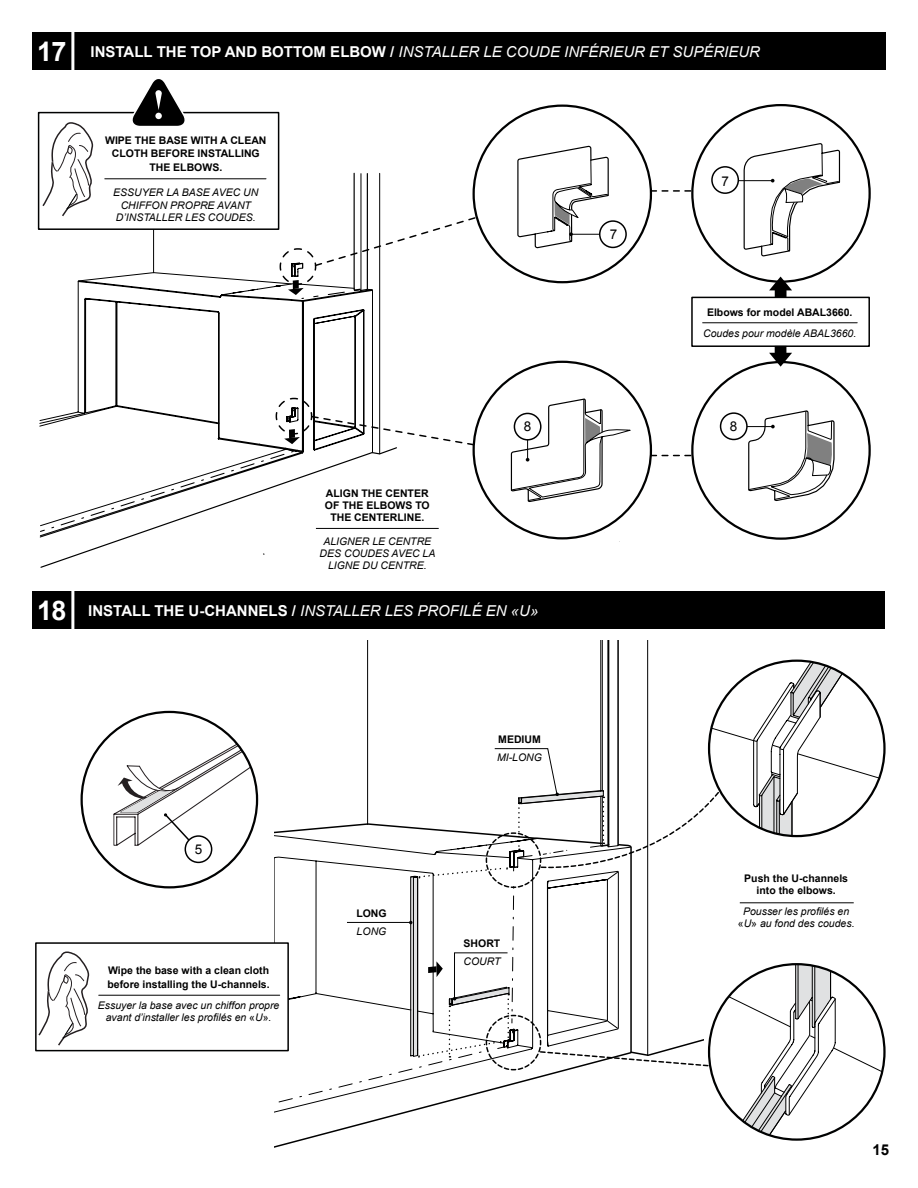
<style>
.page{position:relative;width:918px;height:1188px;background:#fff}
.page>*{position:absolute;margin:0;border:0;box-sizing:border-box;transform-origin:0 0}
.t1{font:700 27px "Arial";color:#fff}
.t2{font:italic 15px "Arial";color:#fff}
.t3{font:700 15px "Arial";color:#fff}
.t4{font:700 15px "Arial";color:#000}
.t5{font:13.5px "Arial";color:#000}
.t6{font:italic 10.5px/12px "Arial";color:#000;text-align:center}
.t7{font:700 10.5px/12px "Arial";color:#000;text-align:center}
.s1{font-weight:700;font-style:normal}
.s2{font-style:normal}
</style>
<div class="page">
<div style="left:32px;top:32px;width:854px;height:38px;background:#000"></div>
<hr style="left:71px;top:28px;width:3px;height:45px;background:#fff">
<div style="left:32px;top:591px;width:853px;height:38px;background:#000"></div>
<hr style="left:71px;top:588px;width:3px;height:45px;background:#fff">
<div style="left:599px;top:220px;width:28px;height:28px;border:2px solid #000;border-radius:50%"></div>
<div style="left:711px;top:166px;width:28px;height:28px;border:2px solid #000;border-radius:50%"></div>
<hr style="left:379px;top:173px;width:1px;height:281px;background:#000">
<svg style="left:77px;top:230px;width:296px;height:167px"></svg>
<svg style="left:39px;top:397px;width:437px;height:171px"></svg>
<svg style="left:279px;top:172px;width:198px;height:128px"></svg>
<div style="left:38px;top:112px;width:241px;height:118px;background:#fff;border:2px solid #000101"></div>
<hr style="left:105px;top:178px;width:161px;height:1px;background:#000101">
<svg style="left:42px;top:122px;width:52px;height:95px"></svg>
<svg style="left:128px;top:79px;width:59px;height:47px"></svg>
<div style="left:155px;top:113px;width:7px;height:6px;background:#fff;border-radius:50%"></div>
<hr style="left:739px;top:180px;width:33px;height:1px;background:#000101">
<div style="left:720px;top:412px;width:28px;height:28px;border:2px solid #000;border-radius:50%"></div>
<svg style="left:769px;top:277px;width:23px;height:20px"></svg>
<svg style="left:769px;top:347px;width:23px;height:20px"></svg>
<div style="left:691px;top:297px;width:179px;height:50px;border:2px solid #000101"></div>
<hr style="left:703px;top:322px;width:154px;height:1px;background:#000101">
<svg style="left:651px;top:190px;width:40px;height:2px"></svg>
<svg style="left:517px;top:104px;width:92px;height:145px"></svg>
<svg style="left:510px;top:398px;width:181px;height:144px"></svg>
<svg style="left:743px;top:104px;width:98px;height:153px"></svg>
<svg style="left:748px;top:410px;width:87px;height:91px"></svg>
<svg style="left:113px;top:733px;width:144px;height:113px"></svg>
<div style="left:185px;top:836px;width:27px;height:26px;background:#fff;border-radius:50%"></div>
<div style="left:185px;top:835px;width:27px;height:28px;border:2px solid #000;border-radius:50%"></div>
<div style="left:35px;top:942px;width:254px;height:109px;background:#fff;border:2px solid #000101"></div>
<hr style="left:99px;top:995px;width:181px;height:1px;background:#000101">
<svg style="left:37px;top:949px;width:53px;height:98px"></svg>
<svg style="left:275px;top:641px;width:609px;height:499px"></svg>
<h1 class="t1" style="left:37px;top:34px;width:31px">17</h1>
<h2 class="t3" style="left:91px;top:41px;width:10px">install</h2>
<h2 class="t3" style="left:157px;top:41px;width:11px">the</h2>
<h2 class="t3" style="left:191px;top:41px;width:11px">top</h2>
<h2 class="t3" style="left:225px;top:41px;width:12px">and</h2>
<h2 class="t3" style="left:261px;top:41px;width:12px">bottom</h2>
<h2 class="t3" style="left:330px;top:41px;width:12px">elbow</h2>
<h2 class="t2" style="left:390px;top:42px;width:19px"><span class="s1">/</span> installer</h2>
<h2 class="t2" style="left:483px;top:42px;width:46px">le coude</h2>
<h2 class="t2" style="left:564px;top:42px;width:10px">inférieur</h2>
<h2 class="t2" style="left:649px;top:42px;width:34px">et supérieur</h2>
<p class="t7" style="left:105px;top:134px;width:163px">WIPE THE BASE WITH A CLEAN</p>
<p class="t7" style="left:112px;top:148px;width:149px">CLOTH BEFORE INSTALLING</p>
<p class="t7" style="left:149px;top:161px;width:33px">THE elbows</p>
<p class="t7" style="left:219px;top:161px;width:4px">.</p>
<p class="t6" style="left:113px;top:186px;width:16px">Essu</p>
<p class="t6" style="left:142px;top:186px;width:79px">yer lA BASE ave</p>
<p class="t6" style="left:233px;top:186px;width:19px">c un</p>
<p class="t6" style="left:121px;top:199px;width:16px">chiffon</p>
<p class="t6" style="left:170px;top:199px;width:9px">propre</p>
<p class="t6" style="left:116px;top:199px;width:110px;line-height:12.6px;text-align:right">avant<br>D’INSTALLER Les coudes</p>
<p class="t6" style="left:253px;top:212px;width:4px">.</p>
<p class="t5" style="left:610px;top:226px;width:9px">7</p>
<p class="t5" style="left:722px;top:172px;width:9px">7</p>
<p class="t7" style="left:707px;top:306px;width:147px">Elbows for model ABAL3660.</p>
<p class="t6" style="left:703px;top:327px;width:155px">Coudes pour modèle ABAL3660.</p>
<h1 class="t1" style="left:37px;top:592px;width:31px">18</h1>
<p class="t7" style="left:325px;top:487px;width:106px">ALIGN THE CENTER<br>OF THE ELBOWS TO<br>THE CENTERLINE.</p>
<p class="t6" style="left:320px;top:535px;width:117px">ALIGNER LE CENTRE<br>DES COUDES AVEC LA<br>LIGNE DU CENTRE.</p>
<p class="t5" style="left:524px;top:417px;width:9px">8</p>
<h2 class="t3" style="left:88px;top:600px;width:10px">install</h2>
<h2 class="t3" style="left:154px;top:600px;width:11px">the</h2>
<h2 class="t3" style="left:189px;top:600px;width:28px">u-channels</h2>
<h2 class="t2" style="left:292px;top:601px;width:19px"><span class="s1">/</span> installer</h2>
<h2 class="t2" style="left:385px;top:601px;width:11px">les</h2>
<h2 class="t2" style="left:417px;top:601px;width:10px">profil</h2>
<h2 class="t2" style="left:472px;top:601px;width:68px">É en «U»</h2>
<p class="t5" style="left:730px;top:417px;width:9px">8</p>
<p class="t5" style="left:195px;top:841px;width:9px">5</p>
<p class="t7" style="left:108px;top:964px;width:164px;line-height:13.5px;text-align:left">Wipe the base with a clean cloth before installing the U-channels.</p>
<p class="t6" style="left:98px;top:999px;width:183px;line-height:12.6px">Essuyer la base avec un chiffon propre avant d’installer les profilés en <span class="s2">«</span>U<span class="s2">»</span>.</p>
<p class="t7" style="left:356px;top:908px;width:9px">long</p>
<p class="t6" style="left:357px;top:925px;width:9px">long</p>
<p class="t7" style="left:498px;top:734px;width:8px">medium</p>
<p class="t6" style="left:497px;top:752px;width:24px">mi-long</p>
<p class="t7" style="left:464px;top:938px;width:9px">short</p>
<p class="t6" style="left:463px;top:955px;width:16px">court</p>
<p class="t7" style="left:744px;top:873px;width:105px">Push the U-channels into the elbows.</p>
<p class="t6" style="left:738px;top:906px;width:118px">Pousser les profilés en <span class="s2">«</span>U<span class="s2">»</span> au fond des coudes.</p>
<h2 class="t4" style="left:872px;top:1140px;width:18px">15</h2>
</div>
